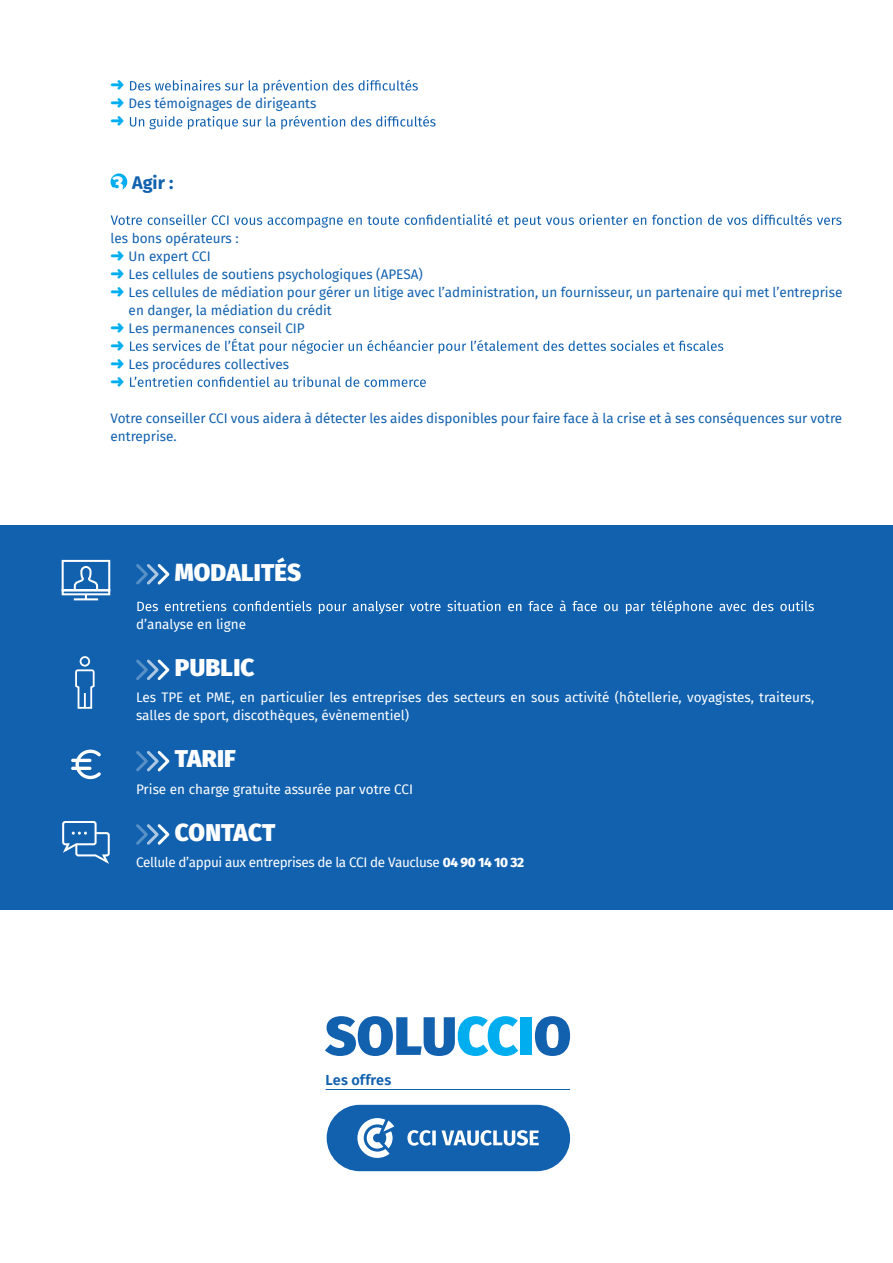
<style>
.page{position:relative;width:893px;height:1263px;background:#fff}
.page>*{position:absolute;margin:0;border:0;box-sizing:border-box;transform-origin:0 0}
.t1{font:900 54.15px "Fira Sans";letter-spacing:-.005em;color:#1161af}
.t2{font:900 24px "Fira Sans";letter-spacing:.01em;color:#fff}
.t3{font:700 18px "Fira Sans";color:#1161af}
.t4{font:600 14.4px "Fira Sans";letter-spacing:.005em;color:#1161af}
.t5{font:13.5px/18px "Fira Sans";color:#1161af}
.t6{font:13.5px/18px "Fira Sans";color:#fff}
.t7{font:13.5px "Fira Sans";letter-spacing:-.03em;color:#fff}
.s1{color:#00aeef}
.s2{font-weight:900;font-size:21px;color:#fff}
.s3{font-weight:800}
</style>
<div class="page">
<div style="left:0;top:525px;width:893px;height:385px;background:#1161af"></div>
<hr style="left:326px;top:1089px;width:244px;height:1px;background:#1161af">
<svg style="left:136px;top:564px;width:34px;height:21px"></svg>
<svg style="left:137px;top:600px;width:677px;height:14px"></svg>
<svg style="left:136px;top:659px;width:34px;height:21px"></svg>
<svg style="left:136px;top:751px;width:34px;height:21px"></svg>
<svg style="left:136px;top:824px;width:34px;height:21px"></svg>
<div style="left:111px;top:173px;width:16px;height:17px;background:#00aeef;border-radius:50%"></div>
<svg style="left:111px;top:214px;width:730px;height:14px"></svg>
<svg style="left:130px;top:338px;width:593px;height:16px"></svg>
<svg style="left:130px;top:376px;width:296px;height:11px"></svg>
<svg style="left:130px;top:80px;width:288px;height:13px"></svg>
<svg style="left:130px;top:116px;width:306px;height:13px"></svg>
<svg style="left:76px;top:750px;width:25px;height:29px"></svg>
<hr style="left:71px;top:759px;width:20px;height:3px;background:#fff;border-radius:2px">
<hr style="left:71px;top:767px;width:20px;height:3px;background:#fff;border-radius:2px">
<svg style="left:75px;top:656px;width:20px;height:53px"></svg>
<svg style="left:61px;top:559px;width:50px;height:42px"></svg>
<svg style="left:62px;top:821px;width:48px;height:43px"></svg>
<svg style="left:327px;top:1105px;width:243px;height:66px;background:#387bbc"></svg>
<p class="t5" style="left:111px;top:94px;width:207px"><span class="s1">➜</span> Des témoignages de dirigeants</p>
<h3 class="t3" style="left:113px;top:167px;width:62px"><span class="s2">3</span> Agir :</h3>
<p class="t5" style="left:111px;top:229px;width:130px">les bons opérateurs :</p>
<p class="t5" style="left:111px;top:247px;width:102px"><span class="s1">➜</span> Un expert CCI</p>
<p class="t5" style="left:111px;top:265px;width:314px"><span class="s1">➜</span> Les cellules de soutiens psychologiques (APESA)</p>
<p class="t5" style="left:111px;top:283px;width:733px"><span class="s1">➜</span> Les cellules de médiation pour gérer un litige avec l’administration, un fournisseur, un partenaire qui met l’entreprise</p>
<p class="t5" style="left:129px;top:301px;width:205px">en danger, la médiation du crédit</p>
<p class="t5" style="left:111px;top:319px;width:196px"><span class="s1">➜</span> Les permanences conseil CIP</p>
<p class="t5" style="left:111px;top:355px;width:180px"><span class="s1">➜</span> Les procédures collectives</p>
<p class="t5" style="left:111px;top:409px;width:733px">Votre conseiller CCI vous aidera à détecter les aides disponibles pour faire face à la crise et à ses conséquences sur votre entreprise.</p>
<h2 class="t2" style="left:175px;top:551px;width:128px">MODALITÉS</h2>
<p class="t6" style="left:136px;top:615px;width:111px">d’analyse en ligne</p>
<h2 class="t2" style="left:175px;top:646px;width:81px">PUBLIC</h2>
<p class="t6" style="left:136px;top:688px;width:680px">Les TPE et PME, en particulier les entreprises des secteurs en sous activité (hôtellerie, voyagistes, traiteurs, salles de sport, discothèques, évènementiel)</p>
<h2 class="t2" style="left:175px;top:737px;width:63px">TARIF</h2>
<p class="t6" style="left:136px;top:780px;width:279px">Prise en charge gratuite assurée par votre CCI</p>
<h2 class="t2" style="left:175px;top:811px;width:102px">CONTACT</h2>
<p class="t7" style="left:136px;top:852px;width:390px">Cellule d’appui aux entreprises de la CCI de Vaucluse <span class="s3">04 90 14 10 32</span></p>
<h1 class="t1" style="left:325px;top:987px;width:248px">SOLU<span class="s1">CCI</span>O</h1>
<p class="t4" style="left:326px;top:1068px;width:67px">Les offres</p>
</div>
